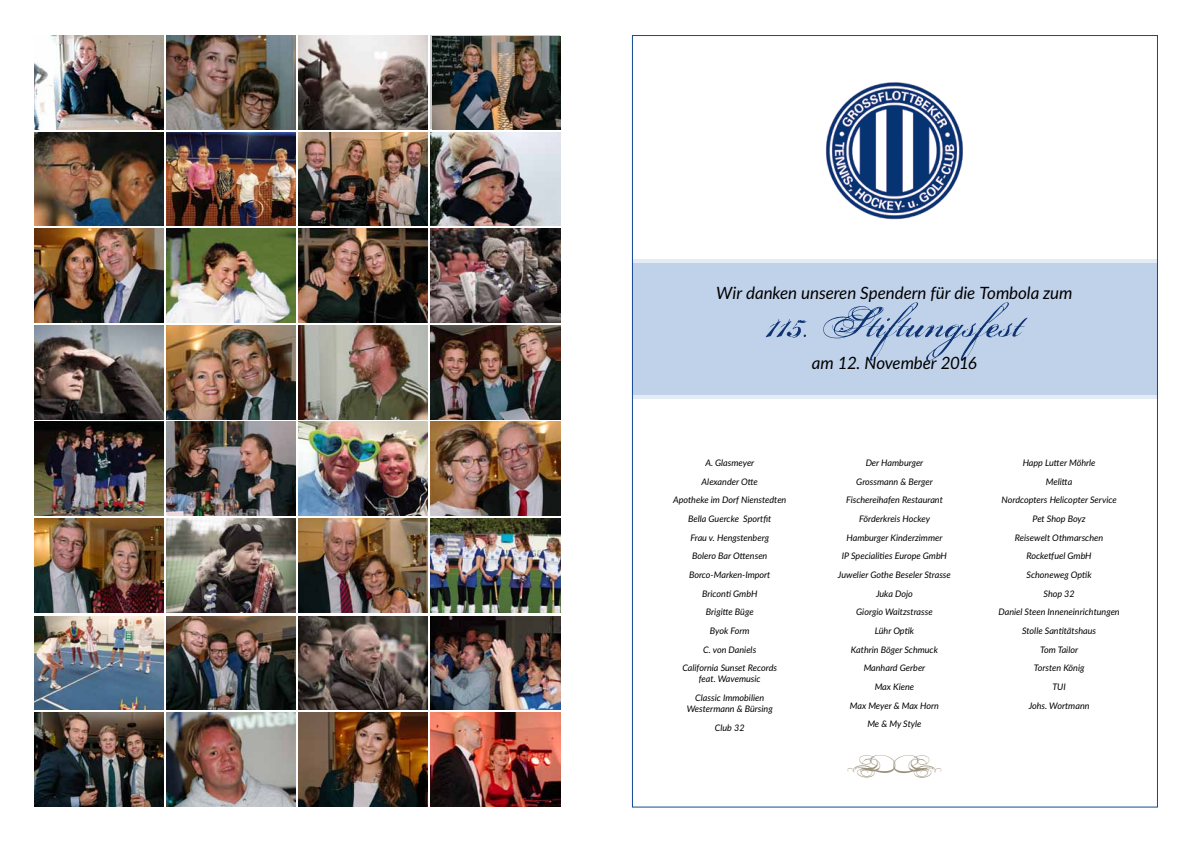
<style>
.page{position:relative;width:1191px;height:842px;background:#fff}
.page>*{position:absolute;margin:0;border:0;box-sizing:border-box;transform-origin:0 0}
.t1{font:50.9px "Porcelain";letter-spacing:-.01em;color:#0d3372}
.t2{font:italic 17px "Lato";letter-spacing:-.005em;color:#000}
.t3{font:italic 9px/18.7px "Lato";color:#000;text-align:center}
</style>
<div class="page">
<img style="left:298px;top:35px;width:130px;height:94px">
<img style="left:34px;top:35px;width:129px;height:94px">
<img style="left:166px;top:35px;width:130px;height:94px">
<img style="left:432px;top:36px;width:128px;height:93px">
<img style="left:298px;top:422px;width:130px;height:94px">
<img style="left:34px;top:422px;width:129px;height:94px">
<img style="left:166px;top:422px;width:130px;height:94px">
<img style="left:431px;top:422px;width:129px;height:94px">
<img style="left:298px;top:229px;width:130px;height:93px">
<img style="left:34px;top:229px;width:129px;height:93px">
<img style="left:166px;top:229px;width:130px;height:93px">
<img style="left:431px;top:229px;width:129px;height:93px">
<img style="left:298px;top:132px;width:130px;height:94px">
<img style="left:166px;top:132px;width:130px;height:94px">
<img style="left:34px;top:132px;width:129px;height:94px">
<img style="left:431px;top:132px;width:129px;height:94px">
<img style="left:298px;top:518px;width:130px;height:94px">
<img style="left:34px;top:518px;width:129px;height:94px">
<img style="left:166px;top:518px;width:129px;height:94px">
<img style="left:431px;top:518px;width:129px;height:94px">
<img style="left:298px;top:325px;width:130px;height:94px">
<img style="left:34px;top:325px;width:129px;height:94px">
<img style="left:166px;top:325px;width:130px;height:94px">
<img style="left:431px;top:325px;width:129px;height:94px">
<img style="left:298px;top:713px;width:130px;height:93px">
<img style="left:34px;top:713px;width:129px;height:93px">
<img style="left:166px;top:713px;width:130px;height:93px">
<img style="left:431px;top:713px;width:129px;height:93px">
<img style="left:298px;top:616px;width:130px;height:94px">
<img style="left:34px;top:616px;width:129px;height:94px">
<img style="left:166px;top:616px;width:130px;height:94px">
<img style="left:431px;top:616px;width:129px;height:94px">
<div style="left:632px;top:259px;width:525px;height:139px;background:#c0d2ea"></div>
<hr style="left:632px;top:395px;width:525px;height:3px;background:#fff">
<hr style="left:632px;top:259px;width:525px;height:3px;background:#fff">
<img style="left:824px;top:80px;width:140px;height:140px;border-radius:70px">
<h2 class="t2" style="left:716px;top:280px;width:358px">Wir danken unseren Spendern für die Tombola zum</h2>
<h1 class="t1" style="left:766px;top:294px;width:259px">115. Stiftungsfest</h1>
<h2 class="t2" style="left:812px;top:351px;width:167px">am 12. November 2016</h2>
<p class="t3" style="left:673px;top:453px;width:115px">A. Glasmeyer<br>Alexander Otte<br>Apotheke im Dorf Nienstedten<br>Bella Guercke Sportfit<br>Frau v. Hengstenberg<br>Bolero Bar Ottensen<br>Borco-Marken-Import<br>Briconti GmbH<br>Brigitte Büge<br>Byok Form<br>C. von Daniels<br>California Sunset Records</p>
<p class="t3" style="left:695px;top:669px;width:70px">feat. Wavemusic<br>Classic Immobilien</p>
<p class="t3" style="left:687px;top:699px;width:87px">Westermann &amp; Bürsing<br>Club 32</p>
<p class="t3" style="left:838px;top:453px;width:114px">Der Hamburger<br>Grossmann &amp; Berger<br>Fischereihafen Restaurant<br>Förderkreis Hockey<br>Hamburger Kinderzimmer<br>IP Specialities Europe GmbH<br>Juwelier Gothe Beseler Strasse<br>Juka Dojo<br>Giorgio Waitzstrasse<br>Lühr Optik<br>Kathrin Böger Schmuck<br>Manhard Gerber<br>Max Kiene<br>Max Meyer &amp; Max Horn<br>Me &amp; My Style</p>
<p class="t3" style="left:998px;top:453px;width:123px">Happ Lutter Möhrle<br>Melitta<br>Nordcopters Helicopter Service<br>Pet Shop Boyz<br>Reisewelt Othmarschen<br>Rocketfuel GmbH<br>Schoneweg Optik<br>Shop 32<br>Daniel Steen Inneneinrichtungen<br>Stolle Santitätshaus<br>Tom Tailor<br>Torsten König<br>TUI<br>Johs. Wortmann</p>
</div>
